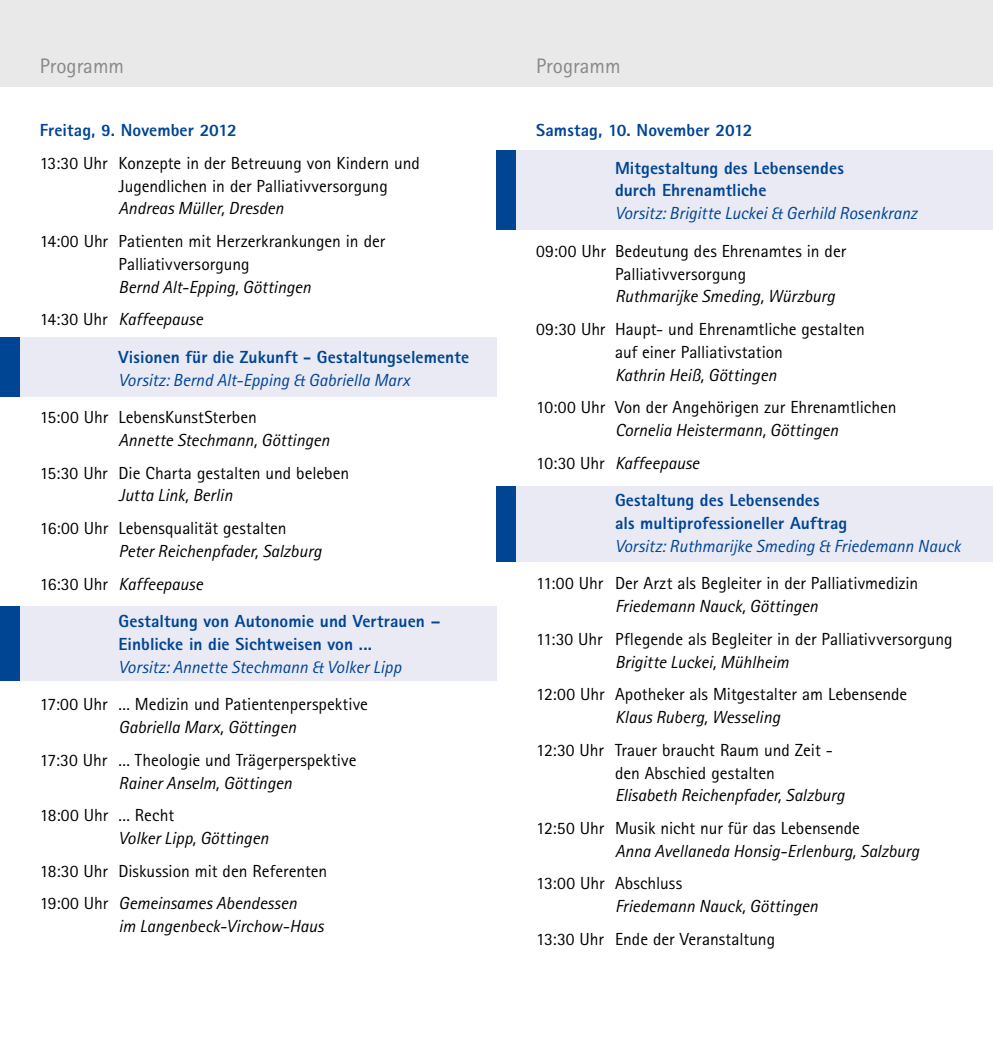
<style>
.page{position:relative;width:993px;height:1042px;background:#fff}
.page>*{position:absolute;margin:0;border:0;box-sizing:border-box;transform-origin:0 0}
.t1{font:21px "Rotis Sans Serif Pro";color:#87888a}
.t2{font:17.5px/22.8px "Rotis Sans Serif Pro";color:#000}
.t3{font:italic 17.5px/32.7px "Rotis Sans Serif Pro";letter-spacing:-.005em;color:#000}
.t4{font:800 17.5px/22.8px "Rotis Sans Serif Pro";letter-spacing:.005em;color:#004494}
.t5{font:italic 17.5px "Rotis Sans Serif Pro";letter-spacing:-.005em;color:#004494}
.s1{font-style:normal}
.s2{font-style:italic}
</style>
<div class="page">
<div style="left:0;top:0;width:992px;height:87px;background:#e9e9ea"></div>
<div style="left:496px;top:486px;width:496px;height:76px;background:#e9eaf4"></div>
<div style="left:496px;top:486px;width:20px;height:76px;background:#004494"></div>
<div style="left:496px;top:150px;width:496px;height:79px;background:#e9eaf4"></div>
<div style="left:496px;top:150px;width:20px;height:79px;background:#004494"></div>
<div style="left:0;top:337px;width:496px;height:60px;background:#e9eaf4"></div>
<div style="left:0;top:337px;width:20px;height:60px;background:#004494"></div>
<div style="left:0;top:606px;width:496px;height:75px;background:#e9eaf4"></div>
<div style="left:0;top:606px;width:20px;height:75px;background:#004494"></div>
<p class="t1" style="left:40px;top:54px;width:86px">Programm</p>
<p class="t1" style="left:536px;top:54px;width:86px">Programm</p>
<p class="t4" style="left:40px;top:119px;width:198px">Freitag, 9. November 2012</p>
<p class="t2" style="left:118px;top:152px;width:303px;text-indent:-79px">13:30 Uhr Konzepte in der Betreuung von Kindern und<br>Jugendlichen in der Palliativversorgung</p>
<p class="t3" style="left:118px;top:192px;width:166px">Andreas Müller, Dresden</p>
<p class="t2" style="left:118px;top:230px;width:268px;text-indent:-79px">14:00 Uhr Patienten mit Herzerkrankungen in der<br>Palliativversorgung</p>
<p class="t3" style="left:40px;top:270px;width:273px;text-indent:79px">Bernd Alt-Epping, Göttingen<br><span class="s1">14:30 Uhr</span> Kaffeepause</p>
<p class="t4" style="left:118px;top:345px;width:352px">Visionen für die Zukunft - Gestaltungselemente</p>
<p class="t5" style="left:118px;top:369px;width:293px">Vorsitz: Bernd Alt-Epping &amp; Gabriella Marx</p>
<p class="t2" style="left:40px;top:406px;width:218px">15:00 Uhr LebensKunstSterben</p>
<p class="t3" style="left:118px;top:424px;width:212px">Annette Stechmann, Göttingen</p>
<p class="t2" style="left:40px;top:461px;width:311px">15:30 Uhr Die Charta gestalten und beleben</p>
<p class="t3" style="left:118px;top:479px;width:115px">Jutta Link, Berlin</p>
<p class="t2" style="left:40px;top:517px;width:248px">16:00 Uhr Lebensqualität gestalten</p>
<p class="t3" style="left:40px;top:535px;width:283px;text-indent:79px">Peter Reichenpfader, Salzburg<br><span class="s1">16:30 Uhr</span> Kaffeepause</p>
<p class="t4" style="left:118px;top:610px;width:323px">Gestaltung von Autonomie und Vertrauen –<br>Einblicke in die Sichtweisen von ...</p>
<p class="t5" style="left:118px;top:656px;width:284px">Vorsitz: Annette Stechmann &amp; Volker Lipp</p>
<p class="t2" style="left:40px;top:693px;width:330px">17:00 Uhr ... Medizin und Patientenperspektive</p>
<p class="t3" style="left:118px;top:711px;width:179px">Gabriella Marx, Göttingen</p>
<p class="t2" style="left:40px;top:748px;width:318px">17:30 Uhr ... Theologie und Trägerperspektive</p>
<p class="t3" style="left:118px;top:766px;width:175px">Rainer Anselm, Göttingen</p>
<p class="t2" style="left:40px;top:804px;width:136px">18:00 Uhr ... Recht</p>
<p class="t3" style="left:118px;top:822px;width:151px">Volker Lipp, Göttingen</p>
<p class="t2" style="left:40px;top:854px;width:289px;line-height:32.7px">18:30 Uhr Diskussion mit den Referenten<br>19:00 Uhr <span class="s2">Gemeinsames Abendessen</span></p>
<p class="t3" style="left:118px;top:910px;width:207px">im Langenbeck-Virchow-Haus</p>
<p class="t4" style="left:614px;top:111px;width:230px;line-height:37.6px;text-indent:-79px">Samstag, 10. November 2012<br>Mitgestaltung des Lebensendes</p>
<p class="t4" style="left:614px;top:179px;width:153px">durch Ehrenamtliche</p>
<p class="t5" style="left:614px;top:203px;width:303px">Vorsitz: Brigitte Luckei &amp; Gerhild Rosenkranz</p>
<p class="t2" style="left:614px;top:240px;width:232px;text-indent:-79px">09:00 Uhr Bedeutung des Ehrenamtes in der<br>Palliativversorgung</p>
<p class="t3" style="left:614px;top:280px;width:221px">Ruthmarijke Smeding, Würzburg</p>
<p class="t2" style="left:536px;top:318px;width:330px;text-align:center">09:30 Uhr Haupt- und Ehrenamtliche gestalten auf einer Palliativstation</p>
<p class="t3" style="left:614px;top:358px;width:163px">Kathrin Heiß, Göttingen</p>
<p class="t2" style="left:536px;top:396px;width:362px">10:00 Uhr Von der Angehörigen zur Ehrenamtlichen</p>
<p class="t3" style="left:536px;top:414px;width:303px;text-indent:79px">Cornelia Heistermann, Göttingen<br><span class="s1">10:30 Uhr</span> Kaffeepause</p>
<p class="t4" style="left:614px;top:489px;width:234px">Gestaltung des Lebensendes<br>als multiprofessioneller Auftrag</p>
<p class="t5" style="left:614px;top:535px;width:347px">Vorsitz: Ruthmarijke Smeding &amp; Friedemann Nauck</p>
<p class="t2" style="left:536px;top:572px;width:383px">11:00 Uhr Der Arzt als Begleiter in der Palliativmedizin</p>
<p class="t3" style="left:614px;top:590px;width:204px">Friedemann Nauck, Göttingen</p>
<p class="t2" style="left:536px;top:628px;width:418px">11:30 Uhr Pflegende als Begleiter in der Palliativversorgung</p>
<p class="t3" style="left:614px;top:645px;width:175px">Brigitte Luckei, Mühlheim</p>
<p class="t2" style="left:536px;top:683px;width:372px">12:00 Uhr Apotheker als Mitgestalter am Lebensende</p>
<p class="t3" style="left:614px;top:701px;width:167px">Klaus Ruberg, Wesseling</p>
<p class="t2" style="left:614px;top:738px;width:219px;text-indent:-79px">12:30 Uhr Trauer braucht Raum und Zeit - den Abschied gestalten</p>
<p class="t3" style="left:614px;top:779px;width:231px">Elisabeth Reichenpfader, Salzburg</p>
<p class="t2" style="left:536px;top:817px;width:325px">12:50 Uhr Musik nicht nur für das Lebensende</p>
<p class="t3" style="left:614px;top:834px;width:305px">Anna Avellaneda Honsig-Erlenburg, Salzburg</p>
<p class="t2" style="left:536px;top:872px;width:147px">13:00 Uhr Abschluss</p>
<p class="t3" style="left:614px;top:890px;width:204px">Friedemann Nauck, Göttingen</p>
<p class="t2" style="left:536px;top:927px;width:240px">13:30 Uhr Ende der Veranstaltung</p>
</div>
